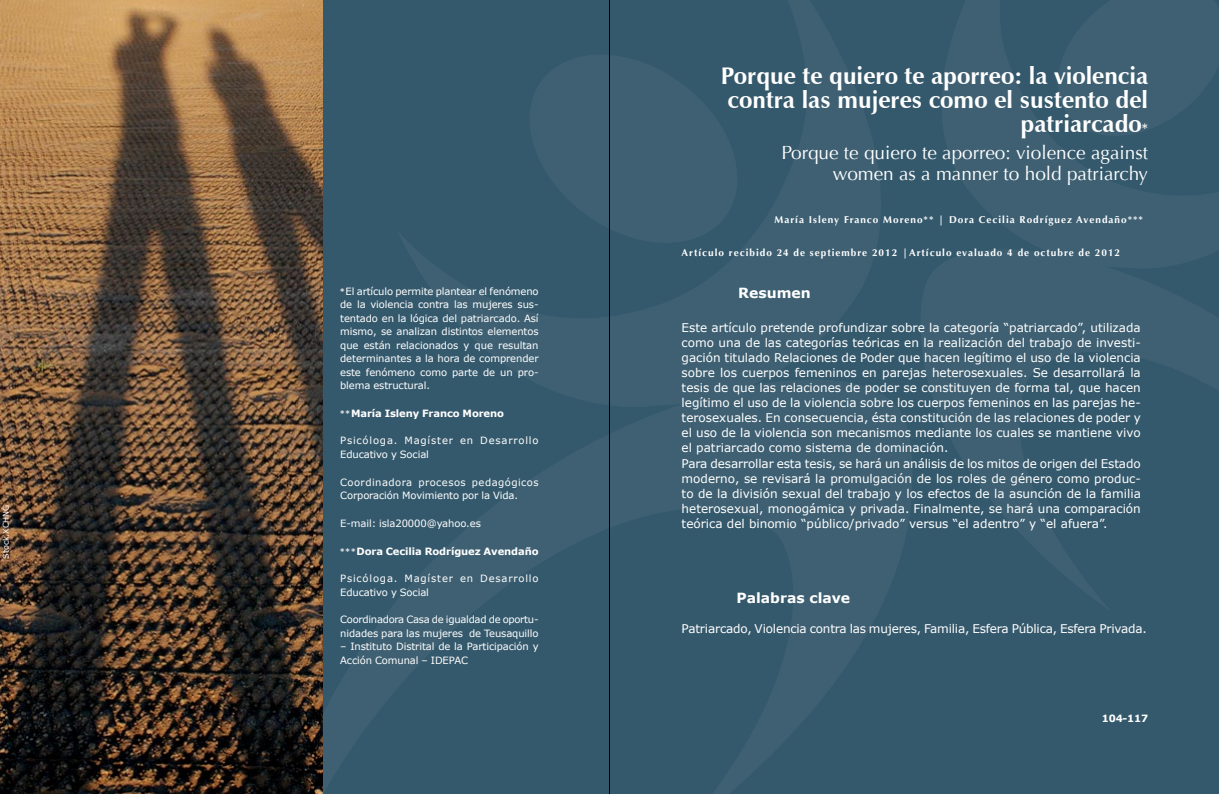
<style>
.page{position:relative;width:1219px;height:794px;background:#fff}
.page>*{position:absolute;margin:0;border:0;box-sizing:border-box;transform-origin:0 0}
.t1{font:700 24px/24px "Zapf Humanist 601 BT";color:#fff;text-align:right}
.t2{font:19px/21px "Optima";color:#fff;text-align:right}
.t3{font:700 14px "Verdana";color:#fff}
.t4{font:12px/15px "Verdana";color:#fff}
.t5{font:10px/13.5px "Verdana";letter-spacing:-.01em;color:#fff}
.t6{font:700 10px "Optima LT Std";letter-spacing:.1em;color:#fff}
.t7{font:10px/13.5px "Verdana";letter-spacing:.08em;color:#fff}
.t8{font:700 10px "Verdana";letter-spacing:-.01em;color:#fff}
.t9{font:10px/13.5px "Verdana";letter-spacing:.045em;color:#fff}
.t10{font:8px "Verdana";letter-spacing:-.01em;color:#fff}
.s1{font-family:"Optima LT Std";font-weight:700}
.s2{font-family:"Optima LT Std"}
.s3{font-family:"Optima LT Std";font-size:13.9px}
</style>
<div class="page">
<div style="left:322px;top:0;width:897px;height:794px;background:#35596c"></div>
<hr style="left:609px;top:0;width:1px;height:794px;background:#000">
<img style="left:0;top:0;width:322px;height:794px">
<p class="t10" style="left:1px;top:558px;width:55px;rotate:-90deg">Stock.XCHNG</p>
<p class="t5" style="left:340px;top:284px;width:200px;text-align:justify"><span class="s1">*</span>El artículo permite plantear el fenómeno de la violencia contra las mujeres sus&shy;tentado en la lógica del patriarcado. Así mismo, se analizan distintos elementos que están relacionados y que resultan determinantes a la hora de comprender este fenómeno como parte de un pro&shy;blema estructural.</p>
<p class="t8" style="left:340px;top:406px;width:165px"><span class="s2">**</span>María Isleny Franco Moreno</p>
<p class="t7" style="left:340px;top:434px;width:200px">Psicóloga. Magíster en Desarrollo<br>Educativo y Social</p>
<p class="t9" style="left:340px;top:475px;width:200px">Coordinadora procesos pedagógicos<br>Corporación Movimiento por la Vida.</p>
<p class="t5" style="left:340px;top:516px;width:142px">E-mail: isla20000@yahoo.es</p>
<p class="t8" style="left:340px;top:544px;width:200px"><span class="s2">***</span>Dora Cecilia Rodríguez Avendaño</p>
<p class="t7" style="left:340px;top:571px;width:200px">Psicóloga. Magíster en Desarrollo<br>Educativo y Social</p>
<p class="t5" style="left:340px;top:613px;width:200px">Coordinadora Casa de igualdad de oportu&shy;nidades para las mujeres de Teusaquillo</p>
<p class="t5" style="left:340px;top:640px;width:200px">– Instituto Distrital de la Participación y<br>Acción Comunal – IDEPAC</p>
<h1 class="t1" style="left:721px;top:64px;width:429px">Porque te quiero te aporreo: la violencia contra las mujeres como el sustento del patriarcado<span class="s3">*</span></h1>
<h2 class="t2" style="left:781px;top:143px;width:368px">Porque te quiero te aporreo: violence against women as a manner to hold patriarchy</h2>
<p class="t6" style="left:774px;top:213px;width:370px">María Isleny Franco Moreno** | Dora Cecilia Rodríguez Avendaño***</p>
<p class="t6" style="left:682px;top:246px;width:440px">Artículo recibido 24 de septiembre 2012 |Artículo evaluado 4 de octubre de 2012</p>
<p class="t3" style="left:738px;top:282px;width:74px">Resumen</p>
<p class="t4" style="left:682px;top:320px;width:461px">Este artículo pretende profundizar sobre la categoría “patriarcado”, utilizada como una de las categorías teóricas en la realización del trabajo de investi&shy;gación titulado Relaciones de Poder que hacen legítimo el uso de la violencia sobre los cuerpos femeninos en parejas heterosexuales. Se desarrollará la tesis de que las relaciones de poder se constituyen de forma tal, que hacen legítimo el uso de la violencia sobre los cuerpos femeninos en las parejas he&shy;terosexuales. En consecuencia, ésta constitución de las relaciones de poder y el uso de la violencia son mecanismos mediante los cuales se mantiene vivo el patriarcado como sistema de dominación.<br>Para desarrollar esta tesis, se hará un análisis de los mitos de origen del Estado moderno, se revisará la promulgación de los roles de género como produc&shy;to de la división sexual del trabajo y los efectos de la asunción de la familia heterosexual, monogámica y privada. Finalmente, se hará una comparación teórica del binomio “público/privado” versus “el adentro” y “el afuera”.</p>
<p class="t3" style="left:736px;top:588px;width:115px">Palabras clave</p>
<p class="t4" style="left:682px;top:621px;width:467px">Patriarcado, Violencia contra las mujeres, Familia, Esfera Pública, Esfera Privada.</p>
<p class="t8" style="left:1102px;top:711px;width:48px">104-117</p>
</div>
